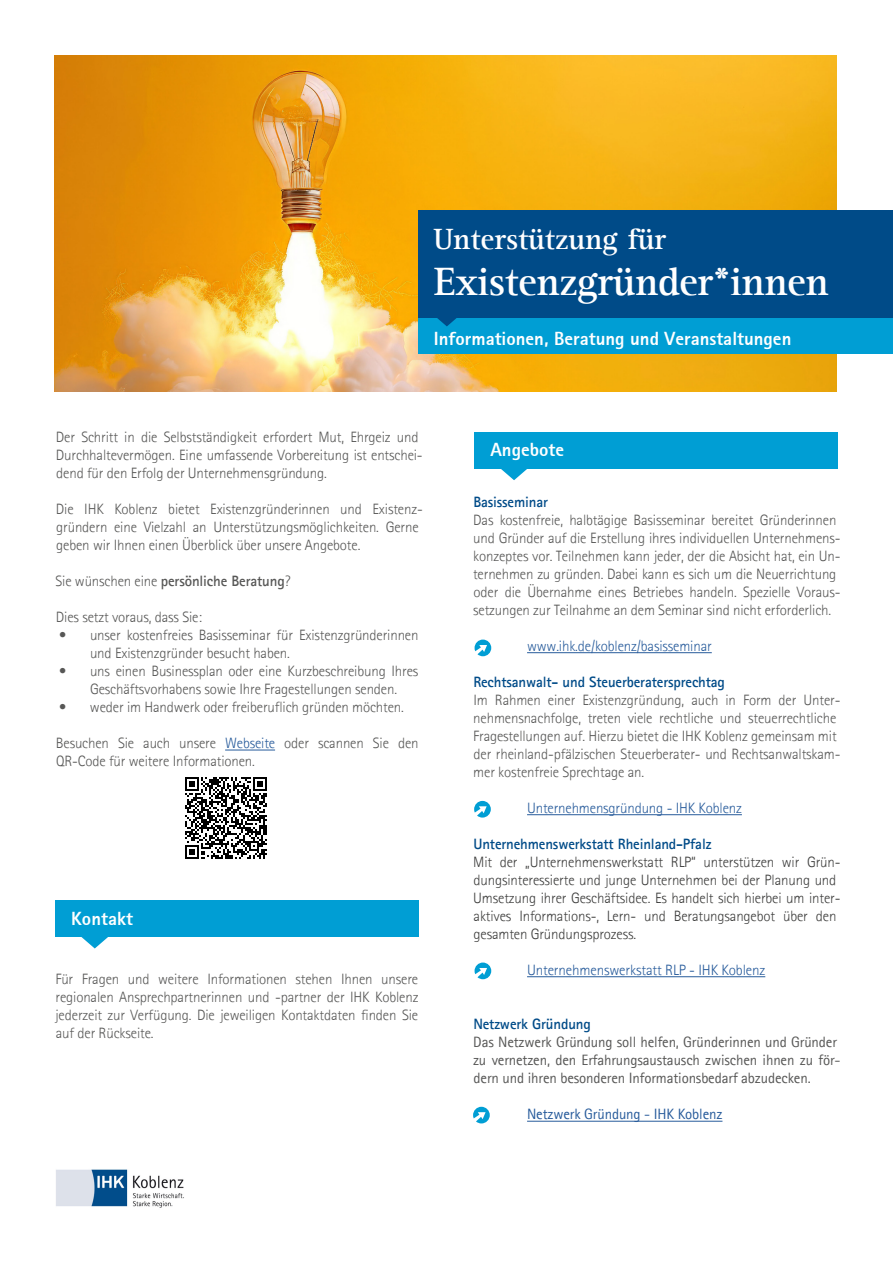
<style>
.page{position:relative;width:893px;height:1263px;background:#fff}
.page>*{position:absolute;margin:0;border:0;box-sizing:border-box;transform-origin:0 0}
.t1{font:700 40.5px "Agfa Rotis Serif";letter-spacing:-.01em;color:#fff}
.t2{font:700 30px "Agfa Rotis Serif";color:#fff}
.t3{font:800 18.75px "Agfa Rotis Sans Serif";color:#fff}
.t4{font:300 15px/18px "Agfa Rotis Sans Serif";letter-spacing:-.01em;color:#575756}
.t5{font:300 15px/18px "Agfa Rotis Sans Serif";letter-spacing:-.01em;color:#3c3c3b}
.t6{font:15px/18px "Agfa Rotis Sans Serif";letter-spacing:-.01em;color:#575756}
.t7{font:700 15px "Agfa Rotis Sans Serif";letter-spacing:-.01em;color:#004b88}
.t8{font:300 15px "Agfa Rotis Sans Serif";letter-spacing:-.01em;color:#275b9b}
.t9{font:700 15px "Agfa Rotis Sans Serif";letter-spacing:-.01em;color:#575756}
.t10{font:15px "Agfa Rotis Sans Serif";letter-spacing:-.01em;color:#275b9b}
.s1{font-weight:300}
.s2{color:#275b9b}
</style>
<div class="page">
<img style="left:54px;top:55px;width:783px;height:337px">
<hr style="left:225px;top:750px;width:50px;height:1px;background:#275b9b">
<div style="left:418px;top:317px;width:475px;height:37px;background:#009ed4"></div>
<div style="left:418px;top:210px;width:475px;height:107px;background:#004b88"></div>
<svg style="left:433px;top:317px;width:28px;height:9px"></svg>
<div style="left:475px;top:432px;width:363px;height:36px;background:#009ed4"></div>
<svg style="left:500px;top:468px;width:28px;height:12px"></svg>
<hr style="left:527px;top:652px;width:185px;height:1px;background:#275b9b">
<hr style="left:527px;top:814px;width:215px;height:1px;background:#275b9b">
<hr style="left:527px;top:976px;width:238px;height:1px;background:#275b9b">
<hr style="left:527px;top:1121px;width:195px;height:1px;background:#275b9b">
<svg style="left:473px;top:1107px;width:17px;height:16px"></svg>
<img style="left:56px;top:1169px;width:128px;height:39px">
<div style="left:55px;top:900px;width:364px;height:36px;background:#009ed4"></div>
<svg style="left:81px;top:936px;width:27px;height:12px"></svg>
<svg style="left:185px;top:777px;width:82px;height:82px"></svg>
<svg style="left:475px;top:639px;width:16px;height:17px"></svg>
<svg style="left:474px;top:801px;width:17px;height:16px"></svg>
<svg style="left:475px;top:962px;width:16px;height:17px"></svg>
<h2 class="t2" style="left:434px;top:221px;width:234px">Unterstützung für</h2>
<h1 class="t1" style="left:434px;top:257px;width:397px">Existenzgründer*innen</h1>
<p class="t3" style="left:434px;top:327px;width:359px">Informationen, Beratung und Veranstaltungen</p>
<p class="t4" style="left:56px;top:428px;width:368px">Der Schritt in die Selbstständigkeit erfordert Mut, Ehrgeiz und<br>Durchhaltevermögen. Eine umfassende Vorbereitung ist entschei&shy;dend für den Erfolg der Unternehmensgründung.</p>
<p class="t4" style="left:56px;top:500px;width:368px">Die IHK Koblenz bietet Existenzgründerinnen und Existenz&shy;gründern eine Vielzahl an Unterstützungsmöglichkeiten. Gerne geben wir Ihnen einen Überblick über unsere Angebote.</p>
<p class="t9" style="left:55px;top:572px;width:236px"><span class="s1">Sie wünschen eine</span> persönliche Beratung<span class="s1">?</span></p>
<p class="t4" style="left:56px;top:608px;width:148px">Dies setzt voraus, dass Sie:</p>
<p class="t4" style="left:90px;top:626px;width:330px;text-indent:-31px">• unser kostenfreies Basisseminar für Existenzgründerinnen und Existenzgründer besucht haben.</p>
<p class="t4" style="left:90px;top:662px;width:330px;text-indent:-31px">• uns einen Businessplan oder eine Kurzbeschreibung Ihres<br>Geschäftsvorhabens sowie Ihre Fragestellungen senden.</p>
<p class="t4" style="left:59px;top:698px;width:346px">• weder im Handwerk oder freiberuflich gründen möchten.</p>
<p class="t4" style="left:56px;top:734px;width:364px">Besuchen Sie auch unsere <span class="s2">Webseite</span> oder scannen Sie den<br>QR-Code für weitere Informationen.</p>
<p class="t3" style="left:71px;top:906px;width:63px">Kontakt</p>
<p class="t4" style="left:55px;top:969px;width:365px;text-align:justify">Für Fragen und weitere Informationen stehen Ihnen unsere regionalen Ansprechpartnerinnen und -partner der IHK Koblenz jederzeit zur Verfügung. Die jeweiligen Kontaktdaten finden Sie auf der Rückseite.</p>
<p class="t3" style="left:490px;top:438px;width:75px">Angebote</p>
<p class="t7" style="left:473px;top:493px;width:76px">Basisseminar</p>
<p class="t4" style="left:473px;top:511px;width:369px">Das kostenfreie, halbtägige Basisseminar bereitet Gründerinnen und Gründer auf die Erstellung ihres individuellen Unternehmens&shy;konzeptes vor. Teilnehmen kann jeder, der die Absicht hat, ein Un&shy;ternehmen zu gründen. Dabei kann es sich um die Neuerrichtung oder die Übernahme eines Betriebes handeln. Spezielle Voraus&shy;setzungen zur Teilnahme an dem Seminar sind nicht erforderlich.</p>
<p class="t8" style="left:527px;top:637px;width:186px">www.ihk.de/koblenz/basisseminar</p>
<p class="t7" style="left:473px;top:673px;width:253px">Rechtsanwalt- und Steuerberatersprechtag</p>
<p class="t4" style="left:473px;top:691px;width:369px">Im Rahmen einer Existenzgründung, auch in Form der Unter&shy;nehmensnachfolge, treten viele rechtliche und steuerrechtliche Fragestellungen auf. Hierzu bietet die IHK Koblenz gemeinsam mit der rheinland-pfälzischen Steuerberater- und Rechtsanwaltskam&shy;mer kostenfreie Sprechtage an.</p>
<p class="t8" style="left:527px;top:799px;width:216px">Unternehmensgründung - IHK Koblenz</p>
<p class="t7" style="left:473px;top:835px;width:240px">Unternehmenswerkstatt Rheinland-Pfalz</p>
<p class="t5" style="left:473px;top:853px;width:369px">Mit der „Unternehmenswerkstatt RLP“ unterstützen wir Grün&shy;dungsinteressierte und junge Unternehmen bei der Planung und Umsetzung ihrer Geschäftsidee. Es handelt sich hierbei um inter&shy;aktives Informations-, Lern- und Beratungsangebot über den gesamten Gründungsprozess.</p>
<p class="t8" style="left:527px;top:961px;width:240px">Unternehmenswerkstatt RLP - IHK Koblenz</p>
<p class="t7" style="left:473px;top:1015px;width:119px">Netzwerk Gründung</p>
<p class="t6" style="left:473px;top:1033px;width:369px">Das Netzwerk Gründung soll helfen, Gründerinnen und Gründer zu vernetzen, den Erfahrungsaustausch zwischen ihnen zu för&shy;dern und ihren besonderen Informationsbedarf abzudecken.</p>
<p class="t10" style="left:527px;top:1105px;width:197px">Netzwerk Gründung - IHK Koblenz</p>
</div>
